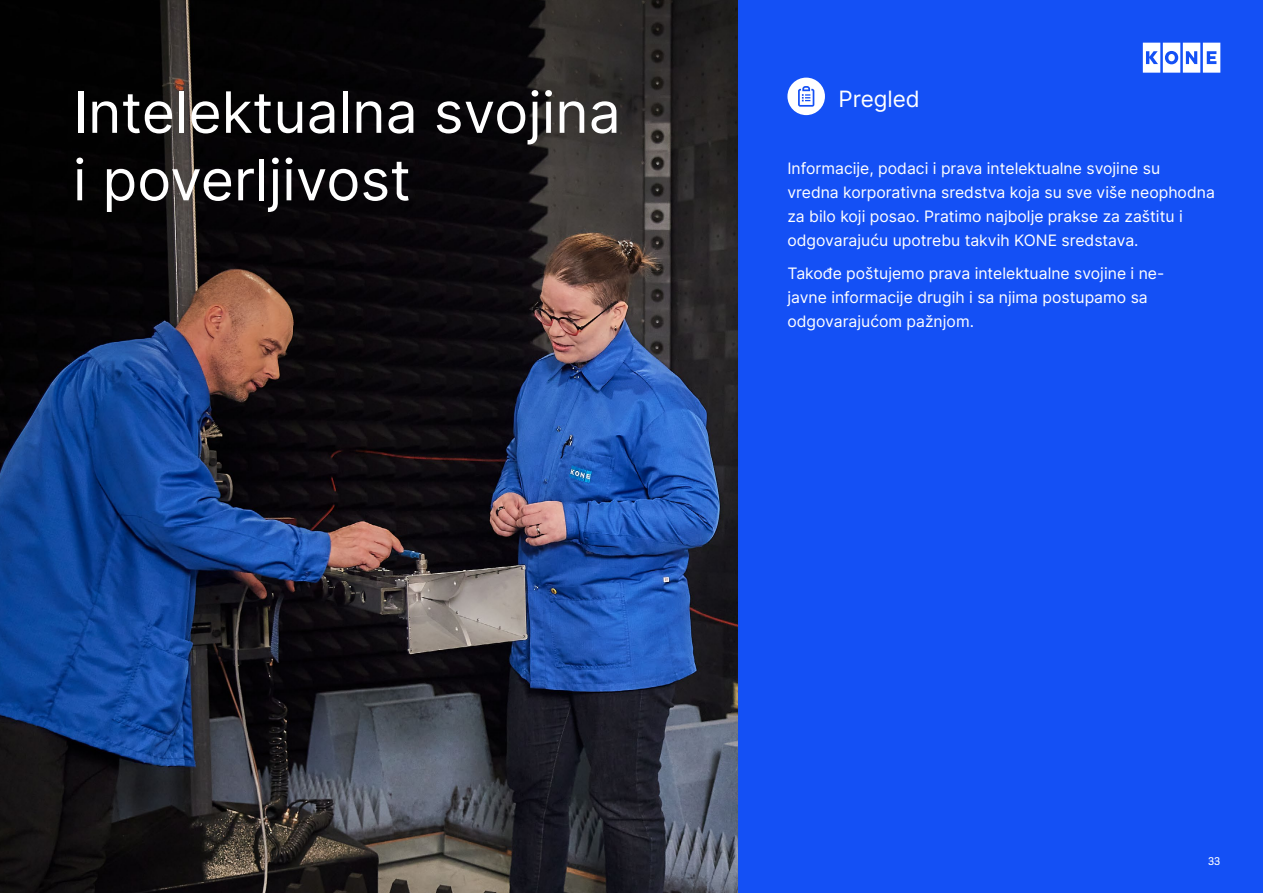
<style>
.page{position:relative;width:1263px;height:893px;background:#fff}
.page>*{position:absolute;margin:0;border:0;box-sizing:border-box;transform-origin:0 0}
.t1{font:57px/67.5px "Inter";color:#fff}
.t2{font:22.5px "Inter";color:#fff}
.t3{font:15.75px/24px "Inter";color:#fff}
.t4{font:12px "KONE Information";color:#fff}
</style>
<div class="page">
<img style="left:0;top:363px;width:738px;height:530px">
<div style="left:738px;top:0;width:525px;height:893px;background:#1450f5"></div>
<svg style="left:0;top:0;width:738px;height:363px;background:#1d1819"></svg>
<svg style="left:1143px;top:43px;width:77px;height:30px"></svg>
<div style="left:787px;top:78px;width:38px;height:37px;background:#fff;border-radius:50%"></div>
<svg style="left:798px;top:86px;width:16px;height:21px"></svg>
<h1 class="t1" style="left:73px;top:77px;width:549px">Intelektualna svojina i poverljivost</h1>
<h2 class="t2" style="left:838px;top:83px;width:83px">Pregled</h2>
<p class="t3" style="left:787px;top:156px;width:429px">Informacije, podaci i prava intelektualne svojine su vredna korporativna sredstva koja su sve više neophodna za bilo koji posao. Pratimo najbolje prakse za zaštitu i odgovarajuću upotrebu takvih KONE sredstava.</p>
<p class="t3" style="left:787px;top:261px;width:378px">Takođe poštujemo prava intelektualne svojine i ne&shy;javne informacije drugih i sa njima postupamo sa odgovarajućom pažnjom.</p>
<p class="t4" style="left:1208px;top:853px;width:14px">33</p>
</div>
